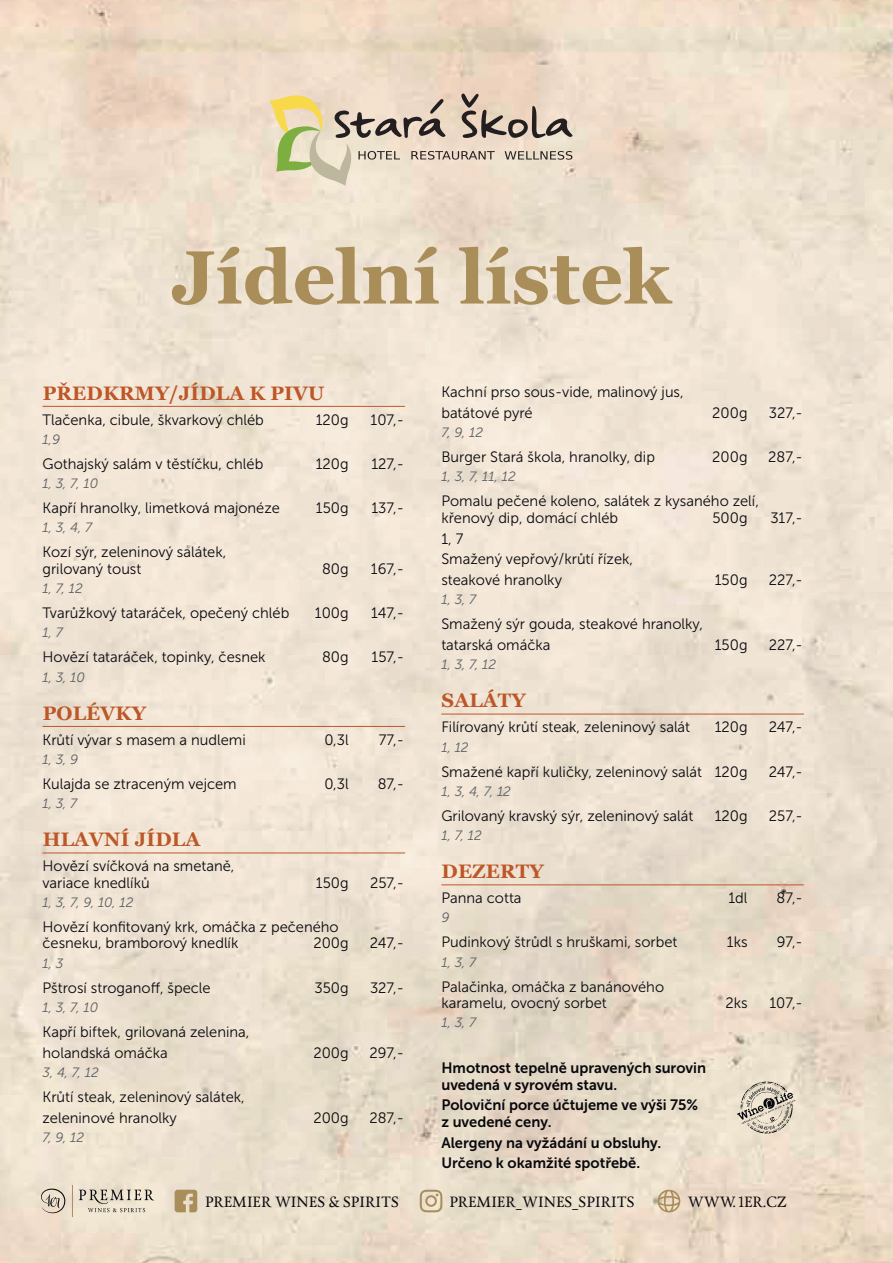
<style>
.page{position:relative;width:893px;height:1263px;background:#fff}
.page>*{position:absolute;margin:0;border:0;box-sizing:border-box;transform-origin:0 0}
.t1{font:700 75.3px "Georgia";color:#aa8e5a}
.t2{font:700 19.5px "Georgia";letter-spacing:.01em;color:#bd5727}
.t3{font:15px/20.7px "Museo Sans 300";color:#08080d}
.t4{font:15px/16.5px "Museo Sans 700";color:#08080d}
.t5{font:14.85px "Calendas Plus";color:#08080d}
.t6{font:italic 13.5px "Museo Sans 300";color:#5b6063}
</style>
<div class="page">
<img style="left:0;top:0;width:893px;height:1263px">
<hr style="left:43px;top:406px;width:362px;height:1px;background:#bd5727">
<hr style="left:43px;top:726px;width:362px;height:1px;background:#bd5727">
<hr style="left:43px;top:852px;width:362px;height:1px;background:#bd5727">
<hr style="left:441px;top:714px;width:363px;height:1px;background:#bd5727">
<hr style="left:441px;top:884px;width:363px;height:1px;background:#bd5727">
<svg style="left:175px;top:1190px;width:22px;height:22px"></svg>
<svg style="left:420px;top:1190px;width:22px;height:22px"></svg>
<svg style="left:658px;top:1190px;width:22px;height:22px"></svg>
<svg style="left:41px;top:1188px;width:24px;height:25px"></svg>
<svg style="left:79px;top:1190px;width:75px;height:22px"></svg>
<hr style="left:72px;top:1185px;width:1px;height:32px;background:#aa8e5a">
<svg style="left:269px;top:93px;width:304px;height:93px"></svg>
<svg style="left:737px;top:1081px;width:58px;height:52px"></svg>
<h1 class="t1" style="left:171px;top:229px;width:501px">Jídelní lístek</h1>
<h2 class="t2" style="left:43px;top:380px;width:283px">PŘEDKRMY/JÍDLA K PIVU</h2>
<p class="t3" style="left:43px;top:409px;width:223px">Tlačenka, cibule, škvarkový chléb</p>
<p class="t3" style="left:316px;top:409px;width:34px">120g</p>
<p class="t3" style="left:371px;top:409px;width:35px">107,-</p>
<p class="t6" style="left:43px;top:432px;width:19px">1,9</p>
<p class="t3" style="left:43px;top:453px;width:222px">Gothajský salám v těstíčku, chléb</p>
<p class="t3" style="left:316px;top:453px;width:34px">120g</p>
<p class="t3" style="left:371px;top:453px;width:34px">127,-</p>
<p class="t6" style="left:43px;top:476px;width:57px">1, 3, 7, 10</p>
<p class="t3" style="left:43px;top:498px;width:239px">Kapří hranolky, limetková majonéze</p>
<p class="t3" style="left:316px;top:498px;width:34px">150g</p>
<p class="t3" style="left:371px;top:498px;width:34px">137,-</p>
<p class="t6" style="left:43px;top:520px;width:51px">1, 3, 4, 7</p>
<p class="t3" style="left:43px;top:544px;width:185px;line-height:16.5px">Kozí sýr, zeleninový salátek, grilovaný toust</p>
<p class="t3" style="left:322px;top:558px;width:28px">80g</p>
<p class="t3" style="left:371px;top:558px;width:34px">167,-</p>
<p class="t6" style="left:43px;top:581px;width:42px">1, 7, 12</p>
<p class="t3" style="left:43px;top:603px;width:248px">Tvarůžkový tataráček, opečený chléb</p>
<p class="t3" style="left:315px;top:603px;width:35px">100g</p>
<p class="t3" style="left:371px;top:603px;width:34px">147,-</p>
<p class="t6" style="left:43px;top:625px;width:22px">1, 7</p>
<p class="t3" style="left:43px;top:647px;width:225px">Hovězí tataráček, topinky, česnek</p>
<p class="t3" style="left:322px;top:647px;width:28px">80g</p>
<p class="t3" style="left:371px;top:647px;width:34px">157,-</p>
<p class="t6" style="left:43px;top:670px;width:44px">1, 3, 10</p>
<h2 class="t2" style="left:43px;top:700px;width:105px">POLÉVKY</h2>
<p class="t3" style="left:43px;top:729px;width:205px">Krůtí vývar s masem a nudlemi</p>
<p class="t3" style="left:324px;top:729px;width:26px">0,3l</p>
<p class="t3" style="left:379px;top:729px;width:27px">77,-</p>
<p class="t6" style="left:43px;top:752px;width:37px">1, 3, 9</p>
<p class="t3" style="left:43px;top:773px;width:196px">Kulajda se ztraceným vejcem</p>
<p class="t3" style="left:324px;top:773px;width:26px">0,3l</p>
<p class="t3" style="left:378px;top:773px;width:28px">87,-</p>
<p class="t6" style="left:43px;top:796px;width:36px">1, 3, 7</p>
<h2 class="t2" style="left:43px;top:827px;width:159px">HLAVNÍ JÍDLA</h2>
<p class="t3" style="left:43px;top:858px;width:193px;line-height:16.5px">Hovězí svíčková na smetaně, variace knedlíků</p>
<p class="t3" style="left:316px;top:872px;width:34px">150g</p>
<p class="t3" style="left:370px;top:872px;width:35px">257,-</p>
<p class="t6" style="left:43px;top:895px;width:92px">1, 3, 7, 9, 10, 12</p>
<p class="t3" style="left:43px;top:919px;width:298px;line-height:16.5px">Hovězí konfitovaný krk, omáčka z pečeného česneku, bramborový knedlík</p>
<p class="t3" style="left:313px;top:933px;width:37px">200g</p>
<p class="t3" style="left:370px;top:933px;width:36px">247,-</p>
<p class="t6" style="left:43px;top:956px;width:22px">1, 3</p>
<p class="t3" style="left:43px;top:977px;width:170px">Pštrosí stroganoff, špecle</p>
<p class="t3" style="left:314px;top:977px;width:36px">350g</p>
<p class="t3" style="left:370px;top:977px;width:35px">327,-</p>
<p class="t6" style="left:43px;top:1000px;width:57px">1, 3, 7, 10</p>
<p class="t3" style="left:43px;top:1021px;width:208px">Kapří biftek, grilovaná zelenina, holandská omáčka</p>
<p class="t3" style="left:313px;top:1042px;width:37px">200g</p>
<p class="t3" style="left:370px;top:1042px;width:36px">297,-</p>
<p class="t6" style="left:43px;top:1065px;width:58px">3, 4, 7, 12</p>
<p class="t3" style="left:43px;top:1086px;width:204px">Krůtí steak, zeleninový salátek, zeleninové hranolky</p>
<p class="t6" style="left:43px;top:1130px;width:43px">7, 9, 12</p>
<p class="t3" style="left:313px;top:1107px;width:37px">200g</p>
<p class="t3" style="left:369px;top:1107px;width:36px">287,-</p>
<p class="t3" style="left:441px;top:382px;width:244px">Kachní prso sous-vide, malinový jus, batátové pyré</p>
<p class="t3" style="left:712px;top:402px;width:37px">200g</p>
<p class="t3" style="left:769px;top:402px;width:35px">327,-</p>
<p class="t6" style="left:441px;top:425px;width:43px">7, 9, 12</p>
<p class="t3" style="left:441px;top:447px;width:215px">Burger Stará škola, hranolky, dip</p>
<p class="t3" style="left:712px;top:447px;width:37px">200g</p>
<p class="t3" style="left:768px;top:447px;width:36px">287,-</p>
<p class="t6" style="left:441px;top:469px;width:76px">1, 3, 7, 11, 12</p>
<p class="t3" style="left:441px;top:493px;width:319px;line-height:16.5px">Pomalu pečené koleno, salátek z kysaného zelí, křenový dip, domácí chléb</p>
<p class="t3" style="left:712px;top:507px;width:37px">500g</p>
<p class="t3" style="left:770px;top:507px;width:34px">317,-</p>
<p class="t3" style="left:441px;top:528px;width:193px">1, 7<br>Smažený vepřový/krůtí řízek, steakové hranolky</p>
<p class="t6" style="left:441px;top:592px;width:36px">1, 3, 7</p>
<p class="t3" style="left:441px;top:614px;width:263px">Smažený sýr gouda, steakové hranolky, tatarská omáčka</p>
<p class="t3" style="left:715px;top:570px;width:34px">150g</p>
<p class="t3" style="left:769px;top:570px;width:36px">227,-</p>
<p class="t3" style="left:715px;top:635px;width:34px">150g</p>
<p class="t3" style="left:769px;top:635px;width:36px">227,-</p>
<p class="t6" style="left:441px;top:657px;width:56px">1, 3, 7, 12</p>
<h2 class="t2" style="left:442px;top:688px;width:86px">SALÁTY</h2>
<p class="t3" style="left:441px;top:717px;width:250px">Filírovaný krůtí steak, zeleninový salát</p>
<p class="t3" style="left:715px;top:717px;width:34px">120g</p>
<p class="t3" style="left:769px;top:717px;width:36px">247,-</p>
<p class="t6" style="left:441px;top:740px;width:29px">1, 12</p>
<p class="t3" style="left:441px;top:761px;width:308px">Smažené kapří kuličky, zeleninový salát 120g</p>
<p class="t3" style="left:769px;top:761px;width:36px">247,-</p>
<p class="t6" style="left:441px;top:784px;width:71px">1, 3, 4, 7, 12</p>
<p class="t3" style="left:441px;top:805px;width:253px">Grilovaný kravský sýr, zeleninový salát</p>
<p class="t3" style="left:715px;top:805px;width:34px">120g</p>
<p class="t3" style="left:769px;top:805px;width:35px">257,-</p>
<p class="t6" style="left:441px;top:828px;width:42px">1, 7, 12</p>
<h2 class="t2" style="left:442px;top:859px;width:104px">DEZERTY</h2>
<p class="t3" style="left:441px;top:888px;width:82px">Panna cotta</p>
<p class="t3" style="left:728px;top:888px;width:21px">1dl</p>
<p class="t3" style="left:777px;top:888px;width:28px">87,-</p>
<p class="t6" style="left:441px;top:910px;width:10px">9</p>
<p class="t3" style="left:441px;top:932px;width:238px">Pudinkový štrůdl s hruškami, sorbet</p>
<p class="t3" style="left:727px;top:932px;width:22px">1ks</p>
<p class="t3" style="left:777px;top:932px;width:28px">97,-</p>
<p class="t6" style="left:441px;top:955px;width:36px">1, 3, 7</p>
<p class="t3" style="left:441px;top:978px;width:224px;line-height:16.5px">Palačinka, omáčka z banánového karamelu, ovocný sorbet</p>
<p class="t3" style="left:725px;top:993px;width:24px">2ks</p>
<p class="t3" style="left:769px;top:993px;width:35px">107,-</p>
<p class="t6" style="left:441px;top:1015px;width:36px">1, 3, 7</p>
<p class="t4" style="left:441px;top:1060px;width:266px">Hmotnost tepelně upravených surovin uvedená v syrovém stavu.</p>
<p class="t4" style="left:441px;top:1097px;width:258px">Poloviční porce účtujeme ve výši 75% z uvedené ceny.</p>
<p class="t4" style="left:441px;top:1132px;width:221px;line-height:20.7px">Alergeny na vyžádání u obsluhy.<br>Určeno k okamžité spotřebě.</p>
<p class="t5" style="left:205px;top:1191px;width:195px">PREMIER WINES &amp; SPIRITS</p>
<p class="t5" style="left:450px;top:1191px;width:186px">PREMIER_WINES_SPIRITS</p>
<p class="t5" style="left:688px;top:1191px;width:101px">WWW. 1ER.CZ</p>
</div>
